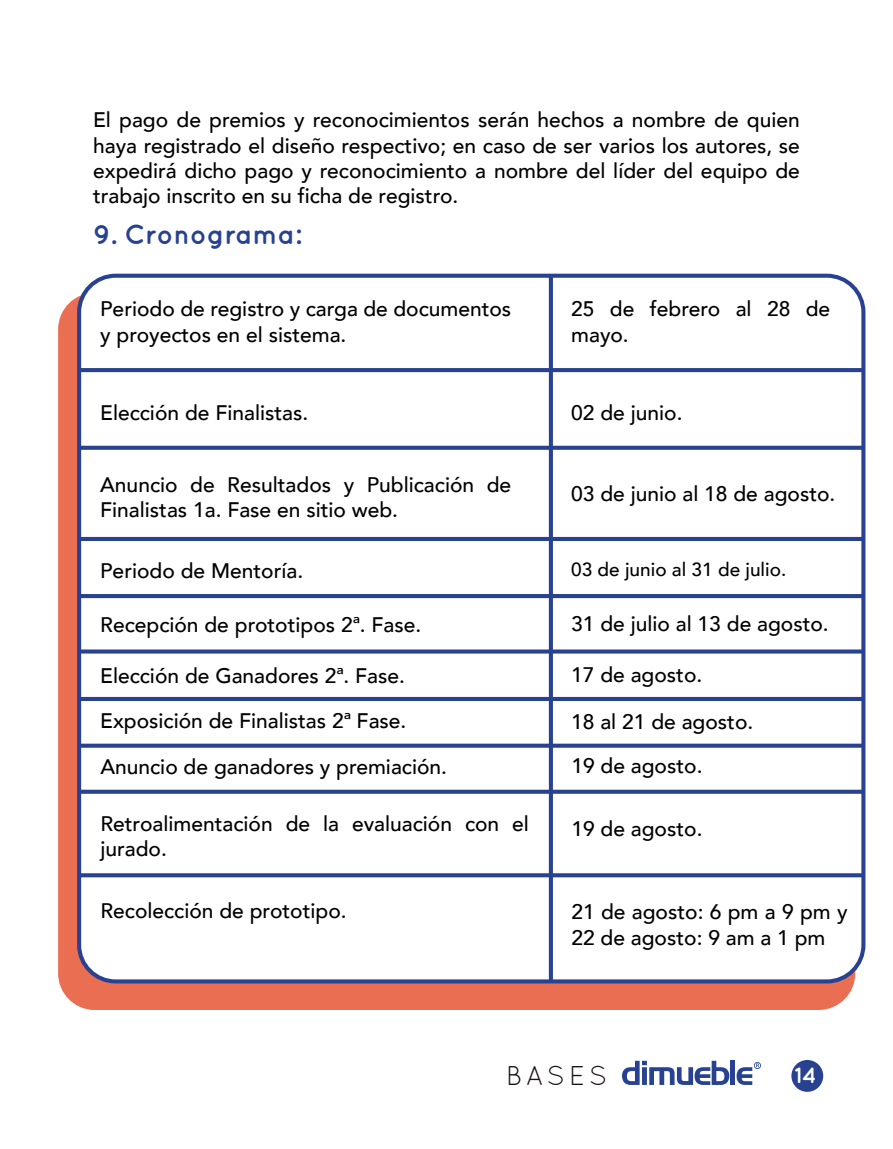
<style>
.page{position:relative;width:893px;height:1149px;background:#fff}
.page>*{position:absolute;margin:0;border:0;box-sizing:border-box;transform-origin:0 0}
.t1{font:27.15px "Quicksand";letter-spacing:.14em;color:#181214}
.t2{font:700 27px "Quicksand";color:#284291}
.t3{font:700 22.05px "Quicksand";color:#fff}
.t4{font:500 21px/25.2px "Avenir";color:#000}
.t5{font:500 19.05px "Avenir";color:#000}
</style>
<div class="page">
<svg style="left:622px;top:1060px;width:107px;height:24px"></svg>
<div style="left:730px;top:1060px;width:5px;height:24px;background:#284291"></div>
<svg style="left:737px;top:1062px;width:24px;height:22px"></svg>
<div style="left:791px;top:1059px;width:32px;height:32px;background:#284291;border-radius:50%"></div>
<div style="left:58px;top:292px;width:797px;height:717px;background:#ea6e51;border-radius:37px"></div>
<div style="left:79px;top:275px;width:784px;height:706px;background:#fff;border-radius:37px"></div>
<div style="left:77px;top:273px;width:788px;height:710px;border:4px solid #284291;border-radius:37px"></div>
<hr style="left:79px;top:368px;width:784px;height:4px;background:#284291">
<svg style="left:79px;top:445px;width:784px;height:4px;background:#4f64a5"></svg>
<div style="left:79px;top:536px;width:784px;height:5px;background:#284291"></div>
<hr style="left:79px;top:594px;width:784px;height:4px;background:#284291">
<svg style="left:79px;top:649px;width:784px;height:4px;background:#42599e"></svg>
<svg style="left:79px;top:696px;width:784px;height:4px;fill:#284291"></svg>
<svg style="left:79px;top:743px;width:784px;height:4px;background:#4b61a2"></svg>
<svg style="left:79px;top:789px;width:784px;height:4px;background:#4e63a4"></svg>
<svg style="left:79px;top:873px;width:784px;height:4px;background:#354d97"></svg>
<hr style="left:549px;top:276px;width:4px;height:705px;background:#284291">
<p class="t4" style="left:93px;top:106px;width:708px;text-align:justify">El pago de premios y reconocimientos serán hechos a nombre de quien haya registrado el diseño respectivo; en caso de ser varios los autores, se expedirá dicho pago y reconocimiento a nombre del líder del equipo de trabajo inscrito en su ficha de registro.</p>
<p class="t2" style="left:93px;top:218px;width:210px">9. Cronograma:</p>
<p class="t4" style="left:100px;top:295px;width:413px">Periodo de registro y carga de documentos y proyectos en el sistema.</p>
<p class="t4" style="left:571px;top:295px;width:261px">25 de febrero al 28 de mayo.</p>
<p class="t4" style="left:100px;top:399px;width:210px">Elección de Finalistas.</p>
<p class="t4" style="left:571px;top:399px;width:113px">02 de junio.</p>
<p class="t4" style="left:100px;top:471px;width:413px">Anuncio de Resultados y Publicación de<br>Finalistas 1a. Fase en sitio web.</p>
<p class="t4" style="left:571px;top:480px;width:266px">03 de junio al 18 de agosto.</p>
<p class="t4" style="left:100px;top:556px;width:205px">Periodo de Mentoría.</p>
<p class="t5" style="left:571px;top:553px;width:217px">03 de junio al 31 de julio.</p>
<p class="t4" style="left:100px;top:611px;width:323px">Recepción de prototipos 2ª. Fase.</p>
<p class="t4" style="left:571px;top:609px;width:259px">31 de julio al 13 de agosto.</p>
<p class="t4" style="left:100px;top:661px;width:306px">Elección de Ganadores 2ª. Fase.</p>
<p class="t4" style="left:571px;top:660px;width:133px">17 de agosto.</p>
<p class="t4" style="left:100px;top:706px;width:308px">Exposición de Finalistas 2ª Fase.</p>
<p class="t4" style="left:571px;top:708px;width:184px">18 al 21 de agosto.</p>
<p class="t4" style="left:100px;top:753px;width:348px">Anuncio de ganadores y premiación.</p>
<p class="t4" style="left:571px;top:751px;width:133px">19 de agosto.</p>
<p class="t4" style="left:100px;top:809px;width:430px">Retroalimentación de la evaluación con el jurado.</p>
<p class="t4" style="left:571px;top:814px;width:133px">19 de agosto.</p>
<p class="t4" style="left:100px;top:897px;width:248px">Recolección de prototipo.</p>
<p class="t4" style="left:571px;top:898px;width:278px">21 de agosto: 6 pm a 9 pm y<br>22 de agosto: 9 am a 1 pm</p>
<p class="t1" style="left:506px;top:1059px;width:103px">BASES</p>
<p class="t3" style="left:794px;top:1061px;width:24px">14</p>
</div>
